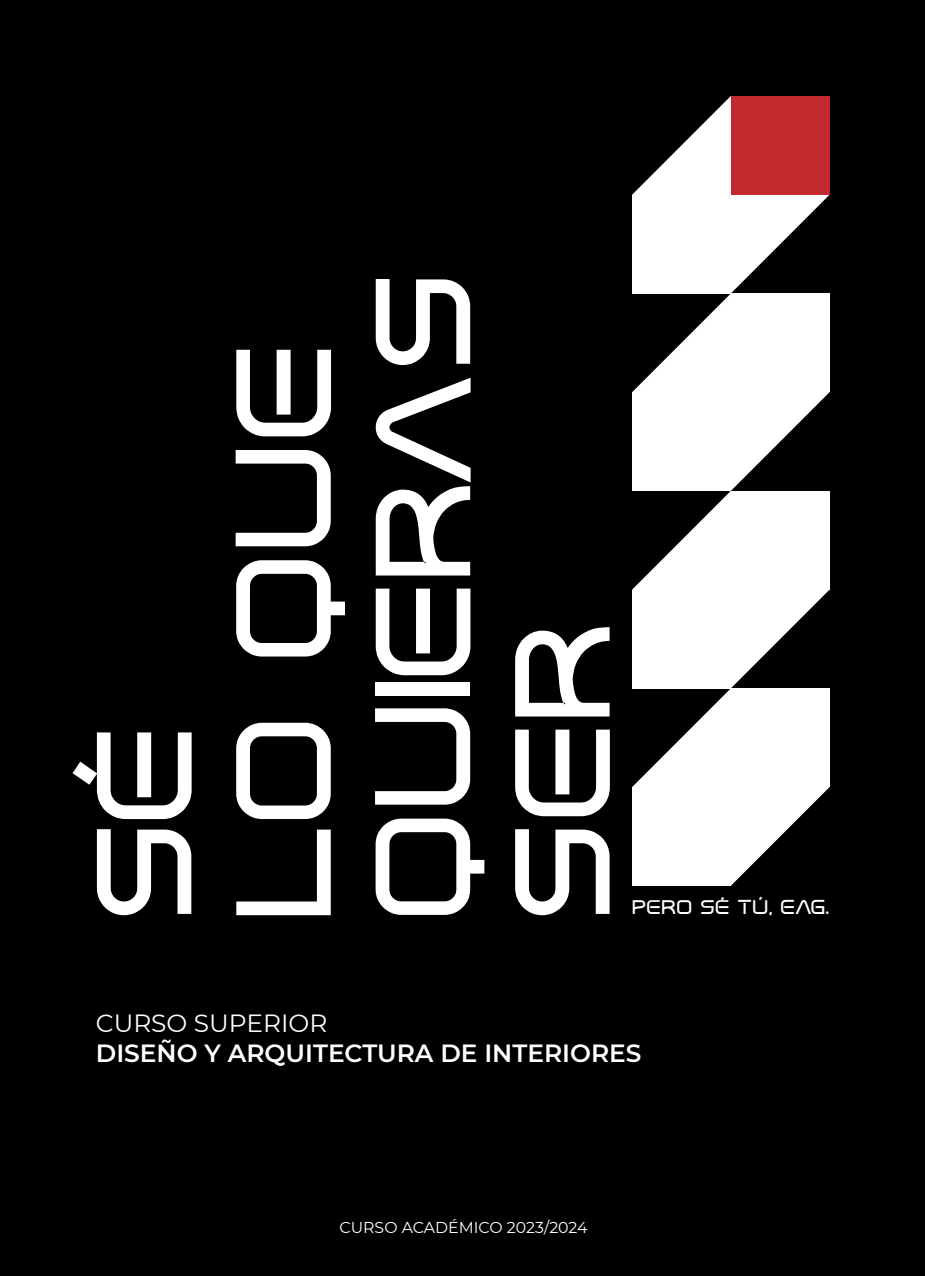
<style>
.page{position:relative;width:925px;height:1276px;background:#000}
.page>*{position:absolute;margin:0;border:0;box-sizing:border-box;transform-origin:0 0}
.t1{font:700 142.42px/139.3px "Stange";color:#fff}
.t2{font:600 24.75px "Montserrat";color:#fff}
.t3{font:24.75px "Montserrat";color:#fff}
.t4{font:700 21.15px "Stange";color:#fff}
.t5{font:15.75px "Montserrat";color:#fff}
</style>
<div class="page">
<svg style="left:632px;top:96px;width:197px;height:790px"></svg>
<div style="left:731px;top:96px;width:98px;height:99px;background:#c1292e"></div>
<h1 class="t1" style="left:77px;top:920px;width:650px;rotate:-90deg">SÉ<br>LO QUE<br>QUIERAS<br>SER</h1>
<p class="t4" style="left:632px;top:896px;width:199px">PERO SÉ TÚ, EAG.</p>
<p class="t3" style="left:96px;top:1006px;width:233px">CURSO SUPERIOR</p>
<p class="t2" style="left:96px;top:1035px;width:547px">DISEÑO Y ARQUITECTURA DE INTERIORES</p>
<p class="t5" style="left:339px;top:1216px;width:250px">CURSO ACADÉMICO 2023/2024</p>
</div>
